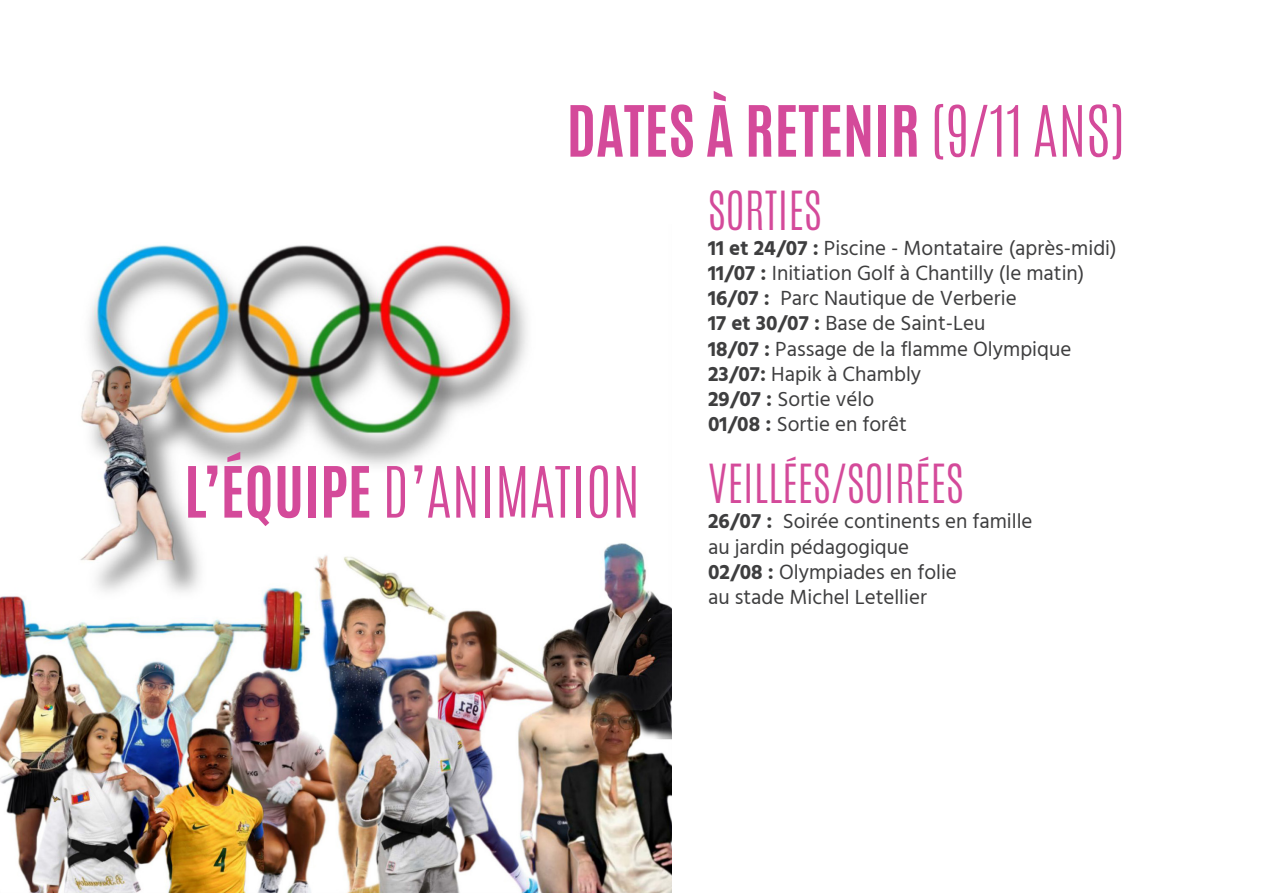
<style>
.page{position:relative;width:1263px;height:893px;background:#fff}
.page>*{position:absolute;margin:0;border:0;box-sizing:border-box;transform-origin:0 0}
.t1{font:700 60px "Antonio";color:#d44a9a}
.t2{font:300 60px "Antonio";color:#d44a9a}
.t3{font:300 45px "Antonio";color:#d44a9a}
.t4{font:21px "Hind";color:#3e3e3f}
.s1{font-weight:300}
.s2{font-weight:700}
</style>
<div class="page">
<img style="left:0;top:245px;width:671px;height:648px">
<p class="t1" style="left:567px;top:86px;width:560px">DATES À RETENIR <span class="s1">(9/11 ANS)</span></p>
<p class="t3" style="left:708px;top:178px;width:115px">SORTIES</p>
<p class="t4" style="left:708px;top:234px;width:410px"><span class="s2">11 et 24/07 :</span> Piscine - Montataire (après-midi)</p>
<p class="t4" style="left:708px;top:259px;width:378px"><span class="s2">11/07 :</span> Initiation Golf à Chantilly (le matin)</p>
<p class="t4" style="left:708px;top:284px;width:310px"><span class="s2">16/07 :</span> Parc Nautique de Verberie</p>
<p class="t4" style="left:708px;top:309px;width:279px"><span class="s2">17 et 30/07 :</span> Base de Saint-Leu</p>
<p class="t4" style="left:708px;top:334px;width:365px"><span class="s2">18/07 :</span> Passage de la flamme Olympique</p>
<p class="t4" style="left:708px;top:360px;width:215px"><span class="s2">23/07:</span> Hapik à Chambly</p>
<p class="t4" style="left:708px;top:385px;width:168px"><span class="s2">29/07 :</span> Sortie vélo</p>
<p class="t4" style="left:708px;top:410px;width:200px"><span class="s2">01/08 :</span> Sortie en forêt</p>
<p class="t3" style="left:708px;top:452px;width:257px">VEILLÉES/SOIRÉES</p>
<p class="t4" style="left:708px;top:507px;width:326px"><span class="s2">26/07 :</span> Soirée continents en famille</p>
<p class="t4" style="left:708px;top:532px;width:203px">au jardin pédagogique</p>
<p class="t4" style="left:708px;top:558px;width:250px"><span class="s2">02/08 :</span> Olympiades en folie</p>
<p class="t4" style="left:708px;top:583px;width:220px">au stade Michel Letellier</p>
<p class="t2" style="left:184px;top:449px;width:457px"><span class="s2">L’ÉQUIPE</span> D’ANIMATION</p>
</div>
